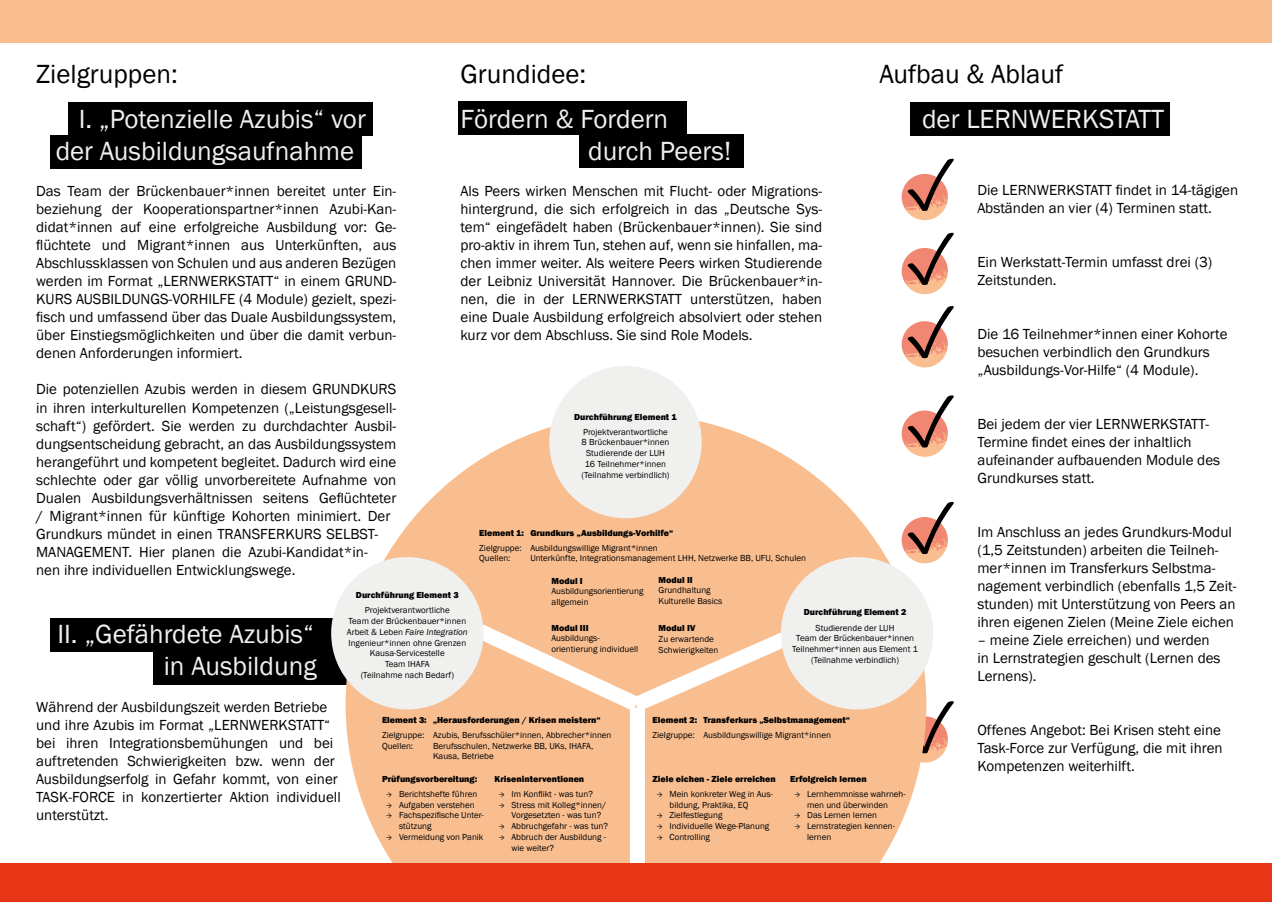
<style>
.page{position:relative;width:1272px;height:902px;background:#fff}
.page>*{position:absolute;margin:0;border:0;box-sizing:border-box;transform-origin:0 0}
.t1{font:69.9px/73.7px "Segoe UI Emoji";color:#000;text-align:justify}
.t2{font:27px/32.4px "Franklin Gothic";color:#f0f0ef}
.t3{font:27px "Franklin Gothic";color:#000}
.t4{font:15px/18px "Franklin Gothic";color:#000}
.t5{font:9px/10.8px "Franklin Gothic";color:#000}
.t6{font:800 9px "Franklin Gothic";color:#000}
.s1{font-style:italic}
.s2{font-family:"Minion Pro"}
</style>
<div class="page">
<div style="left:68px;top:102px;width:304px;height:33px;background:#000"></div>
<div style="left:50px;top:135px;width:311px;height:34px;background:#000"></div>
<div style="left:50px;top:618px;width:361px;height:33px;background:#000"></div>
<div style="left:153px;top:651px;width:361px;height:33px;background:#000"></div>
<div style="left:458px;top:101px;width:228px;height:33px;background:#000"></div>
<div style="left:579px;top:134px;width:165px;height:34px;background:#000"></div>
<div style="left:910px;top:102px;width:259px;height:33px;background:#000"></div>
<svg style="left:346px;top:415px;width:580px;height:448px;fill:#f9be90"></svg>
<div style="left:630px;top:707px;width:15px;height:194px;background:#fff"></div>
<svg style="left:337px;top:554px;width:319px;height:170px;background:#f8c59c"></svg>
<svg style="left:616px;top:561px;width:319px;height:163px;background:#f9c69f"></svg>
<div style="left:0;top:863px;width:1271px;height:38px;background:#e63616"></div>
<div style="left:0;top:0;width:1271px;height:43px;background:#f9be90"></div>
<div style="left:549px;top:366px;width:152px;height:152px;background:#f0f0ef;border-radius:50%"></div>
<div style="left:331px;top:557px;width:152px;height:152px;background:#f0f0ef;border-radius:50%"></div>
<div style="left:781px;top:557px;width:152px;height:152px;background:#f0f0ef;border-radius:50%"></div>
<img style="left:901px;top:174px;width:46px;height:46px;border-radius:23px">
<img style="left:901px;top:248px;width:46px;height:46px;border-radius:23px">
<img style="left:901px;top:321px;width:46px;height:46px;border-radius:23px">
<img style="left:901px;top:410px;width:46px;height:47px;border-radius:23px">
<img style="left:901px;top:517px;width:46px;height:46px;border-radius:23px">
<svg style="left:907px;top:700px;width:41px;height:53px"></svg>
<svg style="left:907px;top:410px;width:41px;height:144px"></svg>
<h2 class="t3" style="left:460px;top:57px;width:127px">Grundidee:</h2>
<h2 class="t2" style="left:588px;top:103px;width:145px;text-indent:-128px">Fördern &amp; Fordern durch Peers!</h2>
<p class="t4" style="left:460px;top:183px;width:363px;text-align:justify">Als Peers wirken Menschen mit Flucht- oder Migrations&shy;hintergrund, die sich erfolgreich in das „Deutsche Sys&shy;tem“ eingefädelt haben (Brückenbauer*innen). Sie sind pro-aktiv in ihrem Tun, stehen auf, wenn sie hinfallen, ma&shy;chen immer weiter. Als weitere Peers wirken Studierende der Leibniz Universität Hannover. Die Brückenbauer*in&shy;nen, die in der LERNWERKSTATT unterstützen, haben eine Duale Ausbildung erfolgreich absolviert oder stehen kurz vor dem Abschluss. Sie sind Role Models.</p>
<h2 class="t3" style="left:879px;top:57px;width:185px">Aufbau &amp; Ablauf</h2>
<h2 class="t2" style="left:922px;top:103px;width:244px">der LERNWERKSTATT</h2>
<h2 class="t3" style="left:36px;top:57px;width:143px">Zielgruppen:</h2>
<h2 class="t2" style="left:56px;top:103px;width:312px;text-indent:23px">I. „Potenzielle Azubis“ vor der Ausbildungsaufnahme</h2>
<p class="t4" style="left:36px;top:183px;width:362px;text-align:justify">Das Team der Brückenbauer*innen bereitet unter Ein&shy;beziehung der Kooperationspartner*innen Azubi-Kan&shy;didat*innen auf eine erfolgreiche Ausbildung vor: Ge&shy;flüchtete und Migrant*innen aus Unterkünften, aus Abschlussklassen von Schulen und aus anderen Bezügen werden im Format „LERNWERKSTATT“ in einem GRUND-KURS AUSBILDUNGS-VORHILFE (4 Module) gezielt, spezi&shy;fisch und umfassend über das Duale Ausbildungssystem, über Einstiegsmöglichkeiten und über die damit verbun&shy;denen Anforderungen informiert.</p>
<p class="t4" style="left:36px;top:381px;width:362px">Die potenziellen Azubis werden in diesem GRUNDKURS in ihren interkulturellen Kompetenzen („Leistungsgesell&shy;schaft“) gefördert. Sie werden zu durchdachter Ausbil&shy;dungsentscheidung gebracht, an das Ausbildungssystem herangeführt und kompetent begleitet. Dadurch wird eine schlechte oder gar völlig unvorbereitete Aufnahme von Dualen Ausbildungsverhältnissen seitens Geflüchteter / Migrant*innen für künftige Kohorten minimiert. Der Grundkurs mündet in einen TRANSFERKURS SELBST-MANAGEMENT. Hier planen die Azubi-Kandidat*in-<br>nen ihre individuellen Entwicklungswege.</p>
<h1 class="t1" style="left:904px;top:148px;width:54px">✓ ✓ ✓</h1>
<p class="t4" style="left:977px;top:181px;width:262px">Die LERNWERKSTATT findet in 14-tägigen<br>Abständen an vier (4) Terminen statt.</p>
<p class="t4" style="left:977px;top:253px;width:236px">Ein Werkstatt-Termin umfasst drei (3)<br>Zeitstunden.</p>
<p class="t4" style="left:977px;top:325px;width:251px">Die 16 Teilnehmer*innen einer Kohorte besuchen verbindlich den Grundkurs „Ausbildungs-Vor-Hilfe“ (4 Module).</p>
<p class="t6" style="left:574px;top:411px;width:104px">Durchführung Element 1</p>
<p class="t5" style="left:581px;top:426px;width:90px;text-align:center">Projektverantwortliche<br>8 Brückenbauer*innen<br>Studierende der LUH<br>16 Teilnehmer*innen (Teilnahme verbindlich)</p>
<p class="t4" style="left:977px;top:415px;width:244px">Bei jedem der vier LERNWERKSTATT-<br>Termine findet eines der inhaltlich aufeinander aufbauenden Module des<br>Grundkurses statt.</p>
<p class="t4" style="left:977px;top:523px;width:260px">Im Anschluss an jedes Grundkurs-Modul (1,5 Zeitstunden) arbeiten die Teilneh&shy;mer*innen im Transferkurs Selbstma&shy;nagement verbindlich (ebenfalls 1,5 Zeit&shy;stunden) mit Unterstützung von Peers an ihren eigenen Zielen (Meine Ziele eichen</p>
<p class="t4" style="left:977px;top:631px;width:245px">– meine Ziele erreichen) und werden in Lernstrategien geschult (Lernen des<br>Lernens).</p>
<p class="t6" style="left:479px;top:526px;width:195px">Element 1: Grundkurs „Ausbildungs-Vorhilfe“</p>
<p class="t5" style="left:479px;top:542px;width:180px">Zielgruppe: Ausbildungswillige Migrant*innen<br>Quellen:</p>
<p class="t5" style="left:530px;top:553px;width:277px">Unterkünfte, Integrationsmanagement LHH, Netzwerke BB, UFU, Schulen</p>
<p class="t6" style="left:658px;top:573px;width:36px">Modul II</p>
<p class="t5" style="left:658px;top:585px;width:65px">Grundhaltung<br>Kulturelle Basics</p>
<p class="t6" style="left:551px;top:574px;width:33px">Modul I</p>
<p class="t5" style="left:551px;top:586px;width:93px">Ausbildungsorientierung allgemein</p>
<p class="t6" style="left:356px;top:589px;width:104px">Durchführung Element 3</p>
<p class="t5" style="left:347px;top:605px;width:122px;text-align:center">Projektverantwortliche<br>Team der Brückenbauer*innen<br>Arbeit &amp; Leben <span class="s1">Faire Integration<br></span>Ingenieur*innen ohne Grenzen<br>Kausa-Servicestelle<br>Team IHAFA<br>(Teilnahme nach Bedarf)</p>
<p class="t6" style="left:803px;top:606px;width:104px">Durchführung Element 2</p>
<p class="t5" style="left:792px;top:622px;width:127px;text-align:center">Studierende der LUH<br>Team der Brückenbauer*innen<br>Teilnehmer*innen aus Element 1 (Teilnahme verbindlich)</p>
<h2 class="t2" style="left:57px;top:618px;width:261px;text-align:right">II. „Gefährdete Azubis“ in Ausbildung</h2>
<p class="t4" style="left:36px;top:697px;width:306px">Während der Ausbildungszeit werden Betriebe und ihre Azubis im Format „LERNWERKSTATT“ bei ihren Integrationsbemühungen und bei auftretenden Schwierigkeiten bzw. wenn der Ausbildungserfolg in Gefahr kommt, von einer TASK-FORCE in konzertierter Aktion individuell unterstützt.</p>
<p class="t6" style="left:551px;top:621px;width:39px">Modul III</p>
<p class="t5" style="left:551px;top:633px;width:88px">Ausbildungs&shy;orientierung individuell</p>
<p class="t6" style="left:658px;top:622px;width:38px">Modul IV</p>
<p class="t5" style="left:658px;top:634px;width:61px">Zu erwartende<br>Schwierigkeiten</p>
<p class="t6" style="left:652px;top:713px;width:199px">Element 2: Transferkurs „Selbstmanagement“</p>
<p class="t5" style="left:652px;top:729px;width:180px">Zielgruppe: Ausbildungswillige Migrant*innen</p>
<p class="t6" style="left:382px;top:713px;width:220px">Element 3: „Herausforderungen / Krisen meistern“</p>
<p class="t5" style="left:382px;top:729px;width:231px">Zielgruppe: Azubis, Berufsschüler*innen, Abbrecher*innen<br>Quellen:</p>
<p class="t4" style="left:977px;top:721px;width:247px;text-align:justify">Offenes Angebot: Bei Krisen steht eine Task-Force zur Verfügung, die mit ihren Kompetenzen weiterhilft.</p>
<p class="t5" style="left:433px;top:740px;width:162px">Berufsschulen, Netzwerke BB, UKs, IHAFA,<br>Kausa, Betriebe</p>
<p class="t6" style="left:382px;top:772px;width:97px">Prüfungsvorbereitung:</p>
<p class="t5" style="left:386px;top:788px;width:92px"><span class="s2">→</span> Berichtshefte führen</p>
<p class="t5" style="left:386px;top:799px;width:90px"><span class="s2">→</span> Aufgaben verstehen</p>
<p class="t5" style="left:399px;top:810px;width:86px;text-indent:-13px"><span class="s2">→</span> Fachspezifische Unter&shy;stützung</p>
<p class="t5" style="left:386px;top:831px;width:99px"><span class="s2">→</span> Vermeidung von Panik</p>
<p class="t6" style="left:790px;top:772px;width:78px">Erfolgreich lernen</p>
<p class="t5" style="left:794px;top:788px;width:113px;text-align:center"><span class="s2">→</span> Lernhemmnisse wahrneh&shy;men und überwinden</p>
<p class="t5" style="left:794px;top:810px;width:84px"><span class="s2">→</span> Das Lernen lernen</p>
<p class="t5" style="left:807px;top:820px;width:89px;text-indent:-13px"><span class="s2">→</span> Lernstrategien kennen&shy;lernen</p>
<p class="t6" style="left:652px;top:772px;width:125px">Ziele eichen - Ziele erreichen</p>
<p class="t5" style="left:669px;top:788px;width:105px;text-indent:-13px"><span class="s2">→</span> Mein konkreter Weg in Aus&shy;bildung, Praktika, EQ</p>
<p class="t5" style="left:656px;top:810px;width:67px"><span class="s2">→</span> Zielfestlegung</p>
<p class="t5" style="left:656px;top:820px;width:114px"><span class="s2">→</span> Individuelle Wege-Planung</p>
<p class="t5" style="left:656px;top:831px;width:55px"><span class="s2">→</span> Controlling</p>
<p class="t6" style="left:494px;top:772px;width:91px">Kriseninterventionen</p>
<p class="t5" style="left:499px;top:788px;width:96px"><span class="s2">→</span> Im Konflikt - was tun?</p>
<p class="t5" style="left:511px;top:799px;width:96px;text-indent:-13px"><span class="s2">→</span> Stress mit Kolleg*innen/<br>Vorgesetzten - was tun?</p>
<p class="t5" style="left:499px;top:820px;width:111px"><span class="s2">→</span> Abbruchgefahr - was tun?</p>
<p class="t5" style="left:511px;top:831px;width:96px;text-indent:-13px"><span class="s2">→</span> Abbruch der Ausbildung - wie weiter?</p>
</div>
